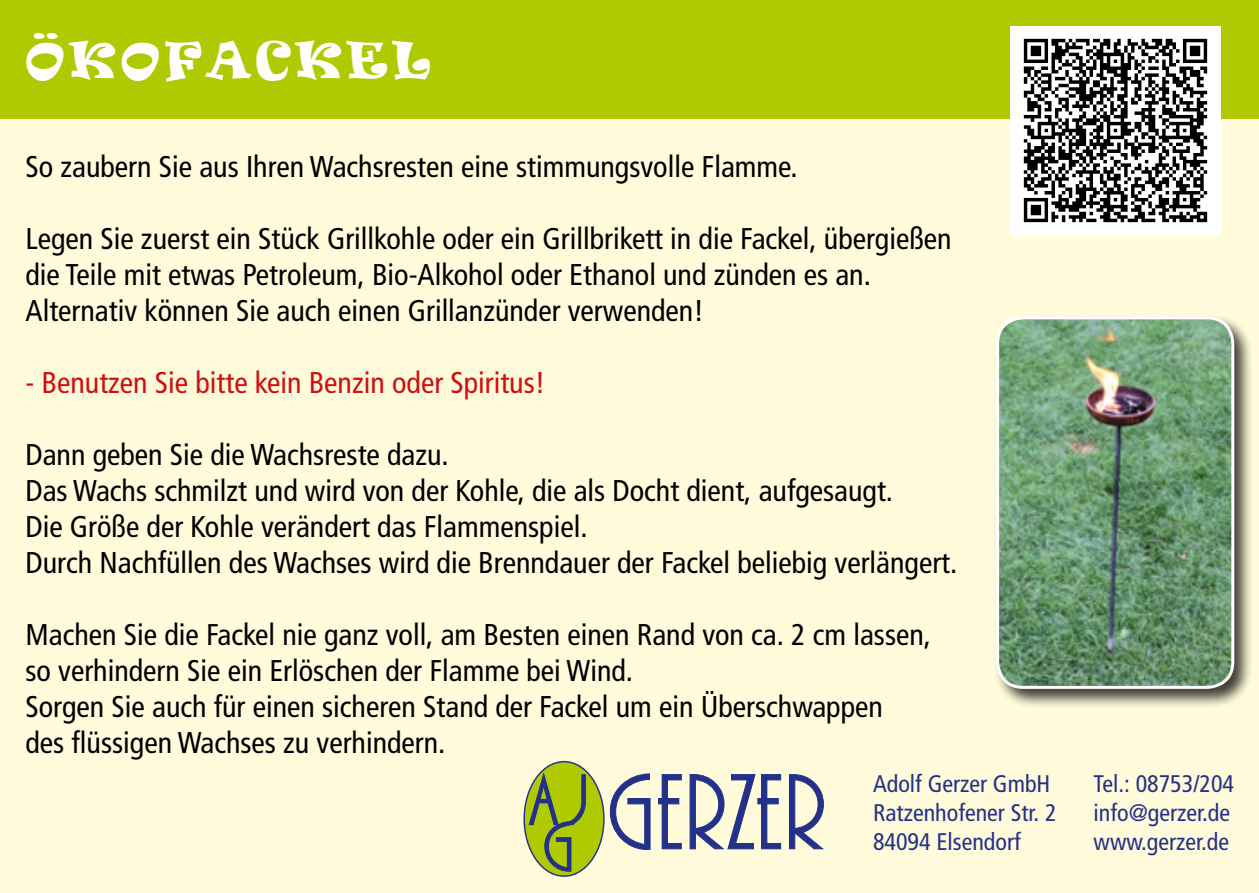
<style>
.page{position:relative;width:1259px;height:893px;background:#fffbdb}
.page>*{position:absolute;margin:0;border:0;box-sizing:border-box;transform-origin:0 0}
.t1{font:48px "Ravie";letter-spacing:.1em;color:#fff}
.t2{font:condensed 30px/36px "Frutiger LT";color:#000}
.t3{font:condensed 30px "Frutiger LT";color:#cd1013}
.t4{font:condensed 24px/28.8px "Frutiger LT";color:#24318a}
</style>
<div class="page">
<div style="left:0;top:0;width:1259px;height:118px;background:#afca00"></div>
<div style="left:524px;top:762px;width:80px;height:114px;background:#afca00;border-radius:50%"></div>
<svg style="left:529px;top:773px;width:56px;height:98px"></svg>
<svg style="left:610px;top:774px;width:40px;height:76px"></svg>
<svg style="left:658px;top:774px;width:23px;height:75px"></svg>
<svg style="left:690px;top:774px;width:91px;height:75px"></svg>
<svg style="left:789px;top:774px;width:34px;height:75px"></svg>
<div style="left:992px;top:313px;width:261px;height:395px;background:#000;opacity:.75"></div>
<img style="left:997px;top:318px;width:235px;height:369px">
<div style="left:996px;top:316px;width:238px;height:373px;border:3px solid #fff;border-radius:26px"></div>
<img style="left:1010px;top:26px;width:210px;height:209px">
<h1 class="t1" style="left:26px;top:28px;width:407px">ÖKOFACKEL</h1>
<p class="t2" style="left:26px;top:149px;width:773px">So zaubern Sie aus Ihren Wachsresten eine stimmungsvolle Flamme.</p>
<p class="t2" style="left:26px;top:221px;width:927px">Legen Sie zuerst ein Stück Grillkohle oder ein Grillbrikett in die Fackel, übergießen die Teile mit etwas Petroleum, Bio-Alkohol oder Ethanol und zünden es an.<br>Alternativ können Sie auch einen Grillanzünder verwenden!</p>
<p class="t3" style="left:26px;top:365px;width:521px">- Benutzen Sie bitte kein Benzin oder Spiritus!</p>
<p class="t2" style="left:26px;top:437px;width:933px">Dann geben Sie die Wachsreste dazu.<br>Das Wachs schmilzt und wird von der Kohle, die als Docht dient, aufgesaugt.<br>Die Größe der Kohle verändert das Flammenspiel.<br>Durch Nachfüllen des Wachses wird die Brenndauer der Fackel beliebig verlängert.</p>
<p class="t2" style="left:26px;top:617px;width:907px">Machen Sie die Fackel nie ganz voll, am Besten einen Rand von ca. 2 cm lassen, so verhindern Sie ein Erlöschen der Flamme bei Wind.<br>Sorgen Sie auch für einen sicheren Stand der Fackel um ein Überschwappen<br>des flüssigen Wachses zu verhindern.</p>
<p class="t4" style="left:873px;top:769px;width:185px">Adolf Gerzer GmbH<br>Ratzenhofener Str. 2<br>84094 Elsendorf</p>
<p class="t4" style="left:1093px;top:769px;width:142px">Tel.: 08753/204 info@gerzer.de www.gerzer.de</p>
</div>
